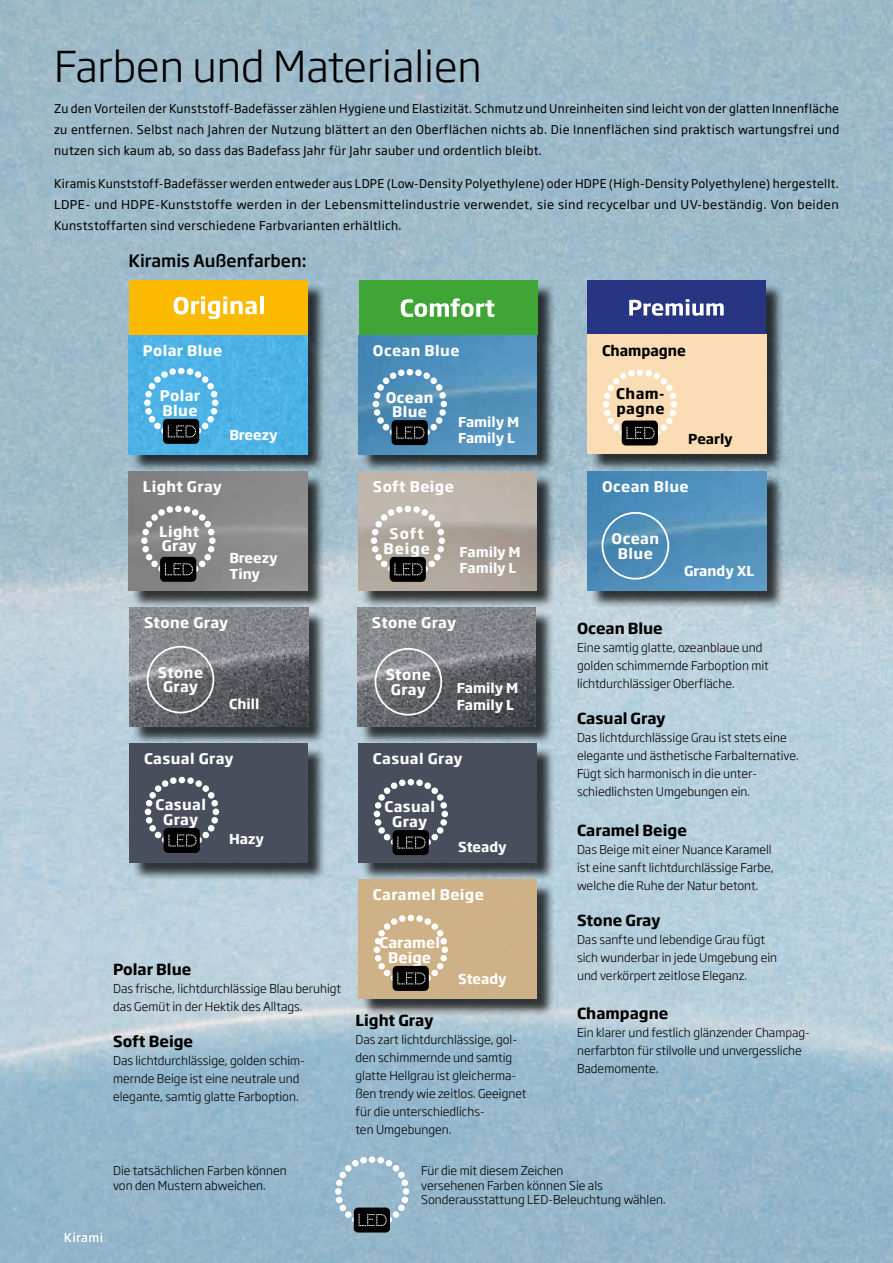
<style>
.page{position:relative;width:893px;height:1263px;background:#fff}
.page>*{position:absolute;margin:0;border:0;box-sizing:border-box;transform-origin:0 0}
.t1{font:300 42px "Soho Gothic Pro";color:#000}
.t2{font:500 16.8px "Soho Gothic Pro";color:#000}
.t3{font:700 15px "Soho Gothic Pro";color:#000}
.t4{font:700 14.4px/14.4px "Soho Gothic Pro";letter-spacing:.03em;color:#fff;text-align:center}
.t5{font:700 14.4px/14.4px "Soho Gothic Pro";letter-spacing:.005em;color:#fff;text-align:center}
.t6{font:700 14.4px/14.4px "Soho Gothic Pro";letter-spacing:.03em;color:#000}
.t7{font:700 14.4px/14.4px "Soho Gothic Pro";letter-spacing:.07em;color:#fff;text-align:center}
.t8{font:700 14.4px "Soho Gothic Pro";color:#000;scale:.96 1}
.t9{font:700 13.5px/16.2px "Soho Gothic Pro";color:#fff}
.t10{font:700 13.5px "Soho Gothic Pro";color:#000}
.t11{font:300 12px/18px "Soho Gothic Pro";color:#000}
.t12{font:12px/21px "Soho Gothic Pro";letter-spacing:.03em;color:#000;text-align:justify}
.t13{font:500 12px "Soho Gothic Pro";letter-spacing:.03em;color:#fff}
</style>
<div class="page">
<img style="left:0;top:0;width:893px;height:1263px">
<div style="left:354px;top:1207px;width:36px;height:25px;background:#000;border-radius:4px"></div>
<svg style="left:335px;top:1156px;width:74px;height:70px"></svg>
<div style="left:131px;top:283px;width:654px;height:734px;background:#000;opacity:.75"></div>
<div style="left:587px;top:281px;width:179px;height:54px;background:#283583"></div>
<svg style="left:629px;top:299px;width:95px;height:17px"></svg>
<div style="left:359px;top:281px;width:178px;height:54px;background:#3fa535"></div>
<svg style="left:401px;top:298px;width:93px;height:19px"></svg>
<div style="left:129px;top:281px;width:179px;height:54px;background:#fbba00"></div>
<svg style="left:174px;top:296px;width:83px;height:23px"></svg>
<hr style="left:260px;top:296px;width:4px;height:18px;background:#fff">
<div style="left:129px;top:335px;width:178px;height:119px;background:#4db2e6"></div>
<div style="left:163px;top:419px;width:36px;height:25px;background:#000;border-radius:4px"></div>
<svg style="left:144px;top:368px;width:74px;height:70px"></svg>
<img style="left:129px;top:471px;width:178px;height:119px">
<div style="left:160px;top:557px;width:36px;height:25px;background:#000;border-radius:4px"></div>
<svg style="left:141px;top:506px;width:75px;height:70px"></svg>
<img style="left:358px;top:335px;width:179px;height:119px">
<div style="left:392px;top:420px;width:36px;height:25px;background:#000;border-radius:4px"></div>
<svg style="left:373px;top:369px;width:74px;height:70px"></svg>
<img style="left:358px;top:471px;width:179px;height:119px">
<div style="left:390px;top:557px;width:36px;height:25px;background:#000;border-radius:4px"></div>
<svg style="left:371px;top:506px;width:74px;height:70px"></svg>
<div style="left:358px;top:743px;width:179px;height:119px;background:#484e5b"></div>
<div style="left:393px;top:830px;width:36px;height:25px;background:#000;border-radius:4px"></div>
<svg style="left:374px;top:779px;width:74px;height:70px"></svg>
<div style="left:358px;top:879px;width:179px;height:119px;background:#ceb187"></div>
<div style="left:393px;top:966px;width:36px;height:25px;background:#000;border-radius:4px"></div>
<svg style="left:374px;top:915px;width:74px;height:70px"></svg>
<img style="left:357px;top:607px;width:179px;height:119px">
<div style="left:375px;top:648px;width:67px;height:67px;border:2px solid #fff;border-radius:50%"></div>
<img style="left:129px;top:607px;width:179px;height:119px">
<div style="left:147px;top:646px;width:67px;height:67px;border:2px solid #fff;border-radius:50%"></div>
<div style="left:129px;top:743px;width:179px;height:119px;background:#484e5b"></div>
<div style="left:164px;top:828px;width:36px;height:25px;background:#000;border-radius:4px"></div>
<svg style="left:145px;top:777px;width:74px;height:70px"></svg>
<div style="left:587px;top:335px;width:179px;height:119px;background:#faddb4"></div>
<div style="left:622px;top:420px;width:36px;height:25px;background:#000;border-radius:4px"></div>
<svg style="left:603px;top:369px;width:74px;height:70px"></svg>
<img style="left:587px;top:471px;width:179px;height:119px">
<div style="left:602px;top:512px;width:67px;height:68px;border:2px solid #fff;border-radius:50%"></div>
<h1 class="t1" style="left:54px;top:34px;width:429px">Farben und Materialien</h1>
<p class="t12" style="left:54px;top:97px;width:787px">Zu den Vorteilen der Kunststoff-Badefässer zählen Hygiene und Elastizität. Schmutz und Unreinheiten sind leicht von der glatten Innenfläche zu entfernen. Selbst nach Jahren der Nutzung blättert an den Oberflächen nichts ab. Die Innenflächen sind praktisch wartungsfrei und nutzen sich kaum ab, so dass das Badefass Jahr für Jahr sauber und ordentlich bleibt.</p>
<p class="t12" style="left:54px;top:173px;width:786px">Kiramis Kunststoff-Badefässer werden entweder aus LDPE (Low-Density Polyethylene) oder HDPE (High-Density Polyethylene) hergestellt.<br>LDPE- und HDPE-Kunststoffe werden in der Lebensmittelindustrie verwendet, sie sind recycelbar und UV-beständig. Von beiden Kunststoffarten sind verschiedene Farbvarianten erhältlich.</p>
<h2 class="t2" style="left:129px;top:248px;width:180px">Kiramis Außenfarben:</h2>
<p class="t4" style="left:143px;top:343px;width:81px">Polar Blue</p>
<p class="t4" style="left:160px;top:388px;width:42px;text-align:left">Polar<br>Blue</p>
<p class="t9" style="left:229px;top:426px;width:50px">Breezy</p>
<p class="t4" style="left:143px;top:478px;width:81px">Light Gray</p>
<p class="t4" style="left:159px;top:524px;width:41px;text-align:left">Light<br>Gray</p>
<p class="t9" style="left:229px;top:549px;width:50px">Breezy<br>Tiny</p>
<p class="t4" style="left:144px;top:615px;width:86px">Stone Gray</p>
<p class="t4" style="left:158px;top:664px;width:47px">Stone<br>Gray</p>
<p class="t9" style="left:229px;top:694px;width:32px">Chill</p>
<p class="t4" style="left:373px;top:343px;width:88px">Ocean Blue</p>
<p class="t4" style="left:386px;top:389px;width:49px">Ocean<br>Blue</p>
<p class="t9" style="left:458px;top:413px;width:63px">Family M<br>Family L</p>
<p class="t4" style="left:373px;top:478px;width:83px">Soft Beige</p>
<p class="t7" style="left:383px;top:526px;width:48px">Soft<br>Beige</p>
<p class="t9" style="left:460px;top:543px;width:63px">Family M<br>Family L</p>
<p class="t4" style="left:372px;top:615px;width:86px">Stone Gray</p>
<p class="t4" style="left:386px;top:667px;width:47px">Stone<br>Gray</p>
<p class="t9" style="left:457px;top:679px;width:63px">Family M<br>Family L</p>
<p class="t4" style="left:144px;top:750px;width:91px">Casual Gray</p>
<p class="t4" style="left:155px;top:797px;width:52px">Casual<br>Gray</p>
<p class="t9" style="left:229px;top:830px;width:37px">Hazy</p>
<p class="t3" style="left:113px;top:957px;width:80px">Polar Blue</p>
<p class="t11" style="left:113px;top:978px;width:230px">Das frische, lichtdurchlässige Blau beruhigt das Gemüt in der Hektik des Alltags.</p>
<p class="t3" style="left:113px;top:1030px;width:82px">Soft Beige</p>
<p class="t11" style="left:113px;top:1051px;width:193px">Das lichtdurchlässige, golden schim&shy;mernde Beige ist eine neutrale und elegante, samtig glatte Farboption.</p>
<p class="t4" style="left:373px;top:750px;width:91px">Casual Gray</p>
<p class="t4" style="left:384px;top:799px;width:52px">Casual<br>Gray</p>
<p class="t9" style="left:458px;top:837px;width:50px">Steady</p>
<p class="t4" style="left:373px;top:886px;width:113px">Caramel Beige</p>
<p class="t5" style="left:379px;top:935px;width:62px">Caramel<br>Beige</p>
<p class="t9" style="left:458px;top:970px;width:50px">Steady</p>
<p class="t3" style="left:355px;top:1009px;width:80px">Light Gray</p>
<p class="t11" style="left:355px;top:1030px;width:173px">Das zart lichtdurchlässige, gol&shy;den schimmernde und samtig glatte Hellgrau ist gleicherma&shy;ßen trendy wie zeitlos. Geeignet für die unterschiedlichs-<br>ten Umgebungen.</p>
<p class="t8" style="left:602px;top:339px;width:89px">Champagne</p>
<p class="t6" style="left:616px;top:386px;width:50px">Cham&shy;pagne</p>
<p class="t10" style="left:688px;top:428px;width:46px">Pearly</p>
<p class="t4" style="left:602px;top:479px;width:88px">Ocean Blue</p>
<p class="t4" style="left:612px;top:531px;width:49px">Ocean<br>Blue</p>
<p class="t9" style="left:684px;top:562px;width:72px">Grandy XL</p>
<p class="t3" style="left:577px;top:616px;width:87px">Ocean Blue</p>
<p class="t11" style="left:577px;top:638px;width:193px">Eine samtig glatte, ozeanblaue und golden schimmernde Farboption mit lichtdurchlässiger Oberfläche.</p>
<p class="t3" style="left:577px;top:706px;width:90px">Casual Gray</p>
<p class="t11" style="left:577px;top:728px;width:223px">Das lichtdurchlässige Grau ist stets eine elegante und ästhetische Farbalternative.<br>Fügt sich harmonisch in die unter&shy;schiedlichsten Umgebungen ein.</p>
<p class="t3" style="left:577px;top:818px;width:111px">Caramel Beige</p>
<p class="t11" style="left:577px;top:839px;width:198px">Das Beige mit einer Nuance Karamell ist eine sanft lichtdurchlässige Farbe, welche die Ruhe der Natur betont.</p>
<p class="t3" style="left:577px;top:908px;width:85px">Stone Gray</p>
<p class="t11" style="left:577px;top:929px;width:202px">Das sanfte und lebendige Grau fügt sich wunderbar in jede Umgebung ein und verkörpert zeitlose Eleganz.</p>
<p class="t3" style="left:577px;top:1002px;width:93px">Champagne</p>
<p class="t11" style="left:577px;top:1023px;width:234px">Ein klarer und festlich glänzender Champag&shy;nerfarbton für stilvolle und unvergessliche<br>Bademomente.</p>
<p class="t13" style="left:64px;top:1228px;width:41px">Kirami</p>
<p class="t11" style="left:113px;top:1163px;width:175px;line-height:14.4px">Die tatsächlichen Farben können von den Mustern abweichen.</p>
<p class="t11" style="left:421px;top:1163px;width:246px;line-height:14.4px">Für die mit diesem Zeichen<br>versehenen Farben können Sie als<br>Sonderausstattung LED-Beleuchtung wählen.</p>
</div>
